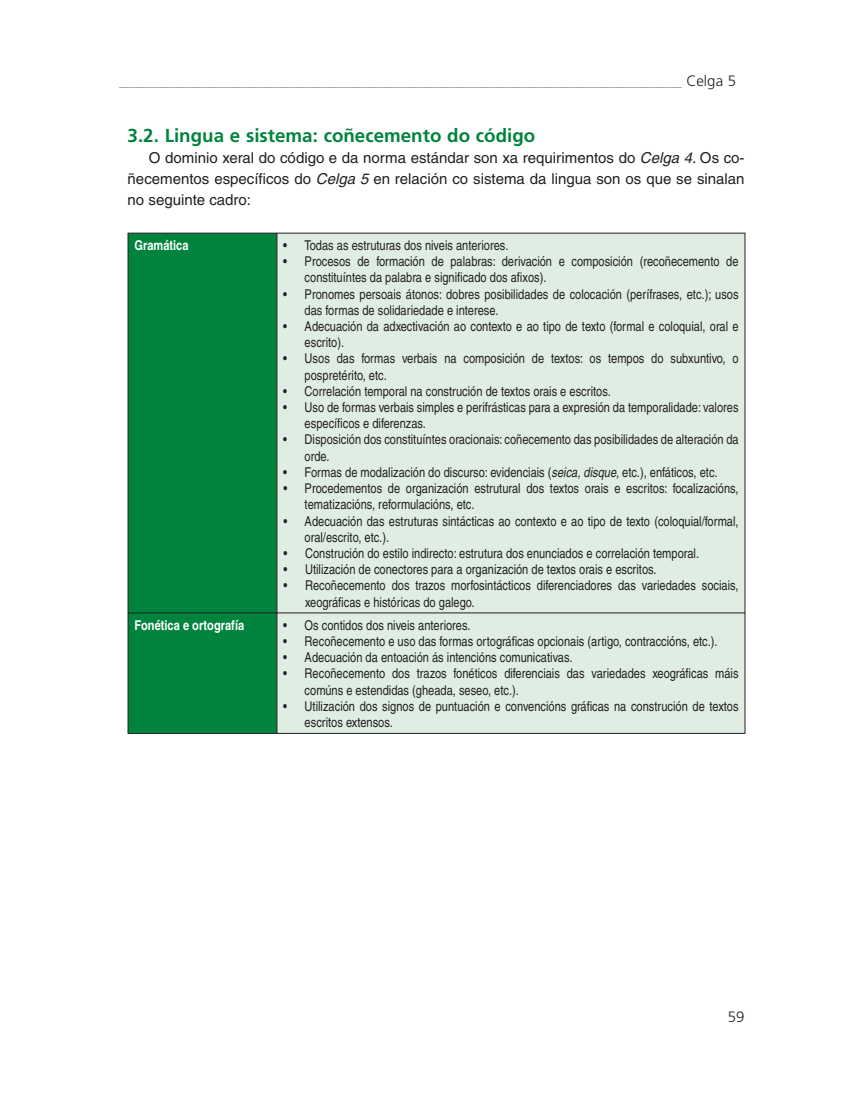
<style>
.page{position:relative;width:851px;height:1106px;background:#fff}
.page>*{position:absolute;margin:0;border:0;box-sizing:border-box;transform-origin:0 0}
.t1{font:700 18.75px "Frutiger";color:#00843d}
.t2{font:15px/21.3px "Helvetica";color:#231f20;text-align:justify}
.t3{font:300 15px "Frutiger";color:#939598}
.t4{font:300 15px "Frutiger";color:#231f20}
.t5{font:condensed 13.5px/16.2px "Helvetica";color:#231f20}
.t6{font:700 condensed 13.5px "Helvetica";color:#fff}
.s1{color:#231f20}
.s2{font-style:italic}
</style>
<div class="page">
<div style="left:129px;top:234px;width:147px;height:499px;background:#00843d"></div>
<div style="left:277px;top:234px;width:467px;height:499px;background:#dfede3"></div>
<hr style="left:128px;top:233px;width:149px;height:1px;background:#231f20">
<hr style="left:128px;top:233px;width:1px;height:379px;background:#231f20">
<hr style="left:277px;top:233px;width:468px;height:1px;background:#231f20">
<hr style="left:276px;top:233px;width:1px;height:379px;background:#231f20">
<hr style="left:744px;top:233px;width:1px;height:379px;background:#231f20">
<hr style="left:128px;top:612px;width:149px;height:1px;background:#231f20">
<hr style="left:128px;top:613px;width:1px;height:120px;background:#231f20">
<hr style="left:277px;top:612px;width:468px;height:1px;background:#231f20">
<hr style="left:276px;top:613px;width:1px;height:120px;background:#231f20">
<hr style="left:744px;top:613px;width:1px;height:120px;background:#231f20">
<hr style="left:128px;top:733px;width:617px;height:1px;background:#231f20">
<p class="t3" style="left:119px;top:74px;width:618px">___________________________________________________________________________ <span class="s1">Celga 5</span></p>
<h1 class="t1" style="left:128px;top:128px;width:409px">3.2. Lingua e sistema: coñecemento do código</h1>
<p class="t2" style="left:128px;top:148px;width:618px;text-indent:21px">O dominio xeral do código e da norma estándar son xa requirimentos do <span class="s2">Celga 4.</span> Os co&shy;ñecementos específicos do <span class="s2">Celga 5</span> en relación co sistema da lingua son os que se sinalan no seguinte cadro:</p>
<p class="t6" style="left:134px;top:240px;width:56px">Gramática</p>
<p class="t5" style="left:283px;top:238px;width:226px">• Todas as estruturas dos niveis anteriores.</p>
<p class="t5" style="left:304px;top:255px;width:435px;text-indent:-21px">• Procesos de formación de palabras: derivación e composición (recoñecemento de constituíntes da palabra e significado dos afixos).</p>
<p class="t5" style="left:304px;top:287px;width:435px;text-indent:-21px">• Pronomes persoais átonos: dobres posibilidades de colocación (perífrases, etc.); usos das formas de solidariedade e interese.</p>
<p class="t5" style="left:304px;top:319px;width:435px;text-indent:-21px">• Adecuación da adxectivación ao contexto e ao tipo de texto (formal e coloquial, oral e escrito).</p>
<p class="t5" style="left:304px;top:352px;width:435px;text-indent:-21px">• Usos das formas verbais na composición de textos: os tempos do subxuntivo, o pospretérito, etc.</p>
<p class="t5" style="left:283px;top:384px;width:329px">• Correlación temporal na construción de textos orais e escritos.</p>
<p class="t5" style="left:304px;top:400px;width:435px;text-indent:-21px">• Uso de formas verbais simples e perifrásticas para a expresión da temporalidade: valores específicos e diferenzas.</p>
<p class="t5" style="left:304px;top:433px;width:435px;text-indent:-21px">• Disposición dos constituíntes oracionais: coñecemento das posibilidades de alteración da orde.</p>
<p class="t5" style="left:283px;top:465px;width:436px">• Formas de modalización do discurso: evidenciais (<span class="s2">seica, disque,</span> etc.), enfáticos, etc.</p>
<p class="t5" style="left:304px;top:481px;width:435px;text-indent:-21px">• Procedementos de organización estrutural dos textos orais e escritos: focalizacións, tematizacións, reformulacións, etc.</p>
<p class="t5" style="left:304px;top:514px;width:435px;text-indent:-21px">• Adecuación das estruturas sintácticas ao contexto e ao tipo de texto (coloquial/formal, oral/escrito, etc.).</p>
<p class="t5" style="left:283px;top:546px;width:417px">• Construción do estilo indirecto: estrutura dos enunciados e correlación temporal.</p>
<p class="t5" style="left:283px;top:562px;width:375px">• Utilización de conectores para a organización de textos orais e escritos.</p>
<p class="t5" style="left:305px;top:579px;width:435px;text-indent:-22px">• Recoñecemento dos trazos morfosintácticos diferenciadores das variedades sociais, xeográficas e históricas do galego.</p>
<p class="t6" style="left:134px;top:620px;width:111px">Fonética e ortografía</p>
<p class="t5" style="left:283px;top:618px;width:189px">• Os contidos dos niveis anteriores.</p>
<p class="t5" style="left:283px;top:634px;width:436px">• Recoñecemento e uso das formas ortográficas opcionais (artigo, contraccións, etc.).</p>
<p class="t5" style="left:283px;top:650px;width:290px">• Adecuación da entoación ás intencións comunicativas.</p>
<p class="t5" style="left:304px;top:667px;width:435px;text-indent:-21px">• Recoñecemento dos trazos fonéticos diferenciais das variedades xeográficas máis comúns e estendidas (gheada, seseo, etc.).</p>
<p class="t5" style="left:304px;top:699px;width:435px;text-indent:-21px">• Utilización dos signos de puntuación e convencións gráficas na construción de textos escritos extensos.</p>
<p class="t4" style="left:727px;top:1010px;width:18px">59</p>
</div>
